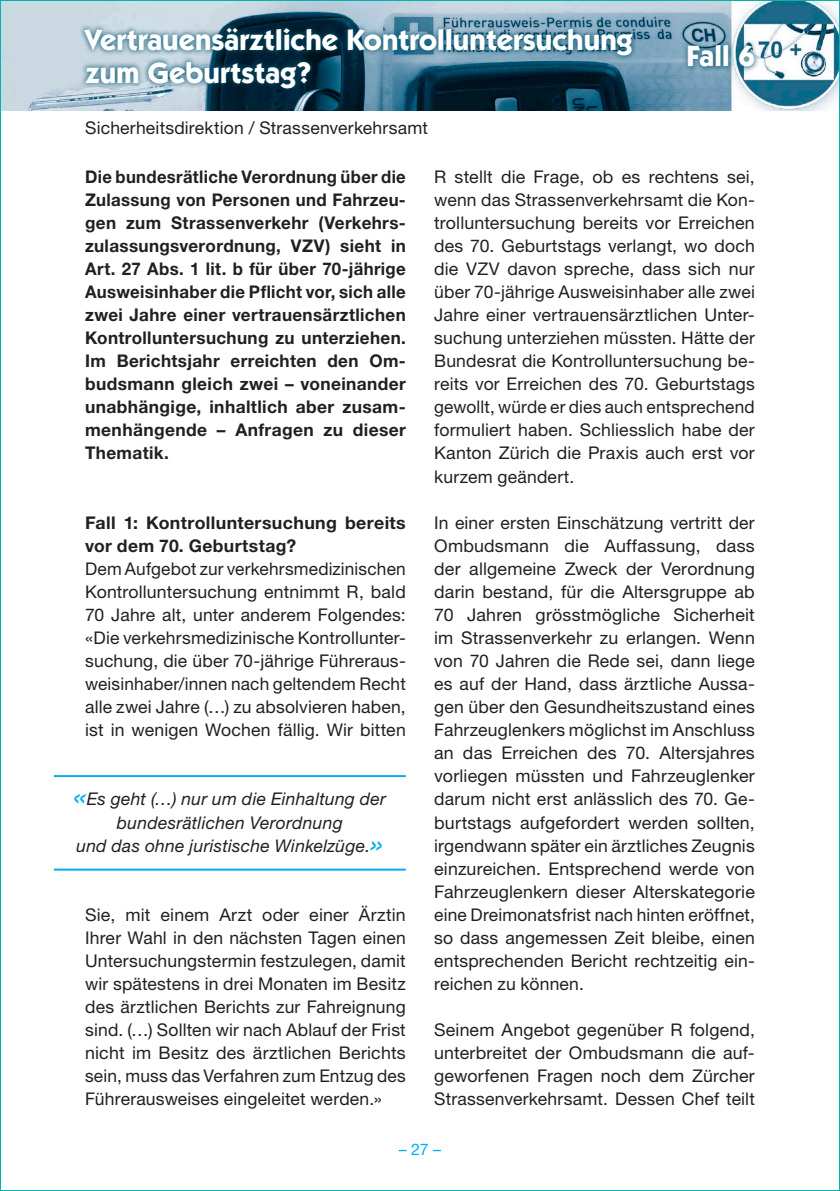
<style>
.page{position:relative;width:840px;height:1191px;background:#fff}
.page>*{position:absolute;margin:0;border:0;box-sizing:border-box;transform-origin:0 0}
.t1{font:700 29.6px/32.6px "Itc Kabel";color:#fff}
.t2{font:17.6px/23px "Helvetica Neue LT Std";letter-spacing:.01em;color:#231f20;text-align:justify}
.t3{font:700 17.6px/23px "Helvetica Neue LT Std";letter-spacing:.02em;color:#231f20;text-align:justify;scale:.95 1}
.t4{font:italic 17.6px/23px "Helvetica Neue LT Std";letter-spacing:.015em;color:#231f20;text-align:center}
.t5{font:700 17.6px/23px "Helvetica Neue LT Std";letter-spacing:.02em;color:#231f20}
.t6{font:16px "Helvetica Neue";color:#00aeef}
.s1{font-size:29.8px;color:#00aeef}
</style>
<div class="page">
<hr style="left:54px;top:775px;width:351px;height:2px;background:#00aeef">
<hr style="left:54px;top:868px;width:351px;height:2px;background:#00aeef">
<img style="left:2px;top:2px;width:835px;height:108px">
<div style="left:79px;top:22px;width:558px;height:72px;background:#00516c;opacity:.75"></div>
<div style="left:682px;top:40px;width:77px;height:33px;background:#00516c;opacity:.75"></div>
<h1 class="t1" style="left:85px;top:23px;width:549px">Vertrauensärztliche Kontrolluntersuchung zum Geburtstag?</h1>
<p class="t2" style="left:85px;top:116px;width:344px">Sicherheitsdirektion / Strassenverkehrsamt</p>
<h1 class="t1" style="left:686px;top:40px;width:70px">Fall 6</h1>
<p class="t3" style="left:85px;top:164px;width:339px">Die bundesrätliche Verordnung über die Zulassung von Personen und Fahrzeu&shy;gen zum Strassenverkehr (Verkehrs&shy;zulassungsverordnung, VZV) sieht in Art. 27 Abs. 1 lit. b für über 70-jährige Ausweisinhaber die Pflicht vor, sich alle zwei Jahre einer vertrauensärztlichen Kontrolluntersuchung zu unterziehen.<br>Im Berichtsjahr erreichten den Om&shy;budsmann gleich zwei – voneinander unabhängige, inhaltlich aber zusam&shy;menhängende – Anfragen zu dieser Thematik.</p>
<p class="t5" style="left:85px;top:510px;width:322px">Fall 1: Kontrolluntersuchung bereits vor dem 70. Geburtstag?</p>
<p class="t2" style="left:85px;top:557px;width:322px">Dem Aufgebot zur verkehrsmedizinischen Kontrolluntersuchung entnimmt R, bald 70 Jahre alt, unter anderem Folgendes: «Die verkehrsmedizinische Kontrollunter&shy;suchung, die über 70-jährige Führeraus&shy;weisinhaber/innen nach geltendem Recht alle zwei Jahre (…) zu absolvieren haben, ist in wenigen Wochen fällig. Wir bitten</p>
<p class="t4" style="left:73px;top:787px;width:314px"><span class="s1">«</span>Es geht (…) nur um die Einhaltung der bundesrätlichen Verordnung<br>und das ohne juristische Winkelzüge.<span class="s1">»</span></p>
<p class="t2" style="left:85px;top:902px;width:322px">Sie, mit einem Arzt oder einer Ärztin Ihrer Wahl in den nächsten Tagen einen Untersuchungstermin festzulegen, damit wir spätestens in drei Monaten im Besitz des ärztlichen Berichts zur Fahreignung sind. (…) Sollten wir nach Ablauf der Frist nicht im Besitz des ärztlichen Berichts sein, muss das Verfahren zum Entzug des Führerausweises eingeleitet werden.»</p>
<p class="t2" style="left:434px;top:165px;width:322px">R stellt die Frage, ob es rechtens sei, wenn das Strassenverkehrsamt die Kon&shy;trolluntersuchung bereits vor Erreichen des 70. Geburtstags verlangt, wo doch die VZV davon spreche, dass sich nur über 70-jährige Ausweisinhaber alle zwei Jahre einer vertrauensärztlichen Unter&shy;suchung unterziehen müssten. Hätte der Bundesrat die Kontrolluntersuchung be&shy;reits vor Erreichen des 70. Geburtstags gewollt, würde er dies auch entsprechend formuliert haben. Schliesslich habe der Kanton Zürich die Praxis auch erst vor kurzem geändert.</p>
<p class="t2" style="left:434px;top:510px;width:322px">In einer ersten Einschätzung vertritt der Ombudsmann die Auffassung, dass der allgemeine Zweck der Verordnung darin bestand, für die Altersgruppe ab 70 Jahren grösstmögliche Sicherheit im Strassenverkehr zu erlangen. Wenn von 70 Jahren die Rede sei, dann liege es auf der Hand, dass ärztliche Aussa&shy;gen über den Gesundheitszustand eines Fahrzeuglenkers möglichst im Anschluss an das Erreichen des 70. Altersjahres vorliegen müssten und Fahrzeuglenker darum nicht erst anlässlich des 70. Ge&shy;burtstags aufgefordert werden sollten, irgendwann später ein ärztliches Zeugnis einzureichen. Entsprechend werde von Fahrzeuglenkern dieser Alterskategorie eine Dreimonatsfrist nach hinten eröffnet, so dass angemessen Zeit bleibe, einen entsprechenden Bericht rechtzeitig ein&shy;reichen zu können.</p>
<p class="t2" style="left:434px;top:1018px;width:322px">Seinem Angebot gegenüber R folgend, unterbreitet der Ombudsmann die auf&shy;geworfenen Fragen noch dem Zürcher Strassenverkehrsamt. Dessen Chef teilt</p>
<p class="t6" style="left:398px;top:1139px;width:44px">– 27 –</p>
</div>
